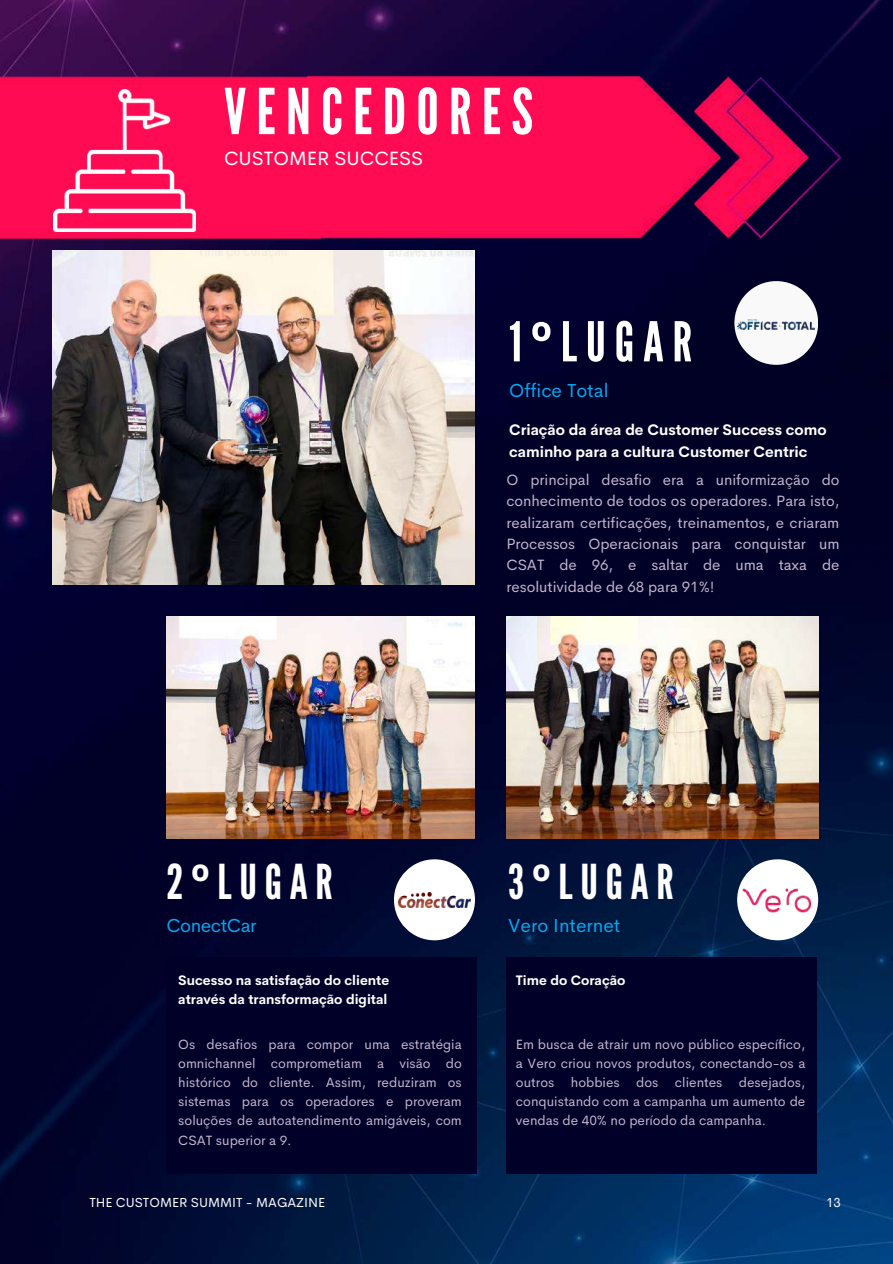
<style>
.page{position:relative;width:893px;height:1264px;background:#fff}
.page>*{position:absolute;margin:0;border:0;box-sizing:border-box;transform-origin:0 0}
.t1{font:63.15px "League Gothic";letter-spacing:.16em;color:#fff}
.t2{font:54.75px "League Gothic";letter-spacing:.16em;color:#fff}
.t3{font:48px "League Gothic";letter-spacing:.16em;color:#fff}
.t4{font:19.35px "Cerebri Sans";color:#fff}
.t5{font:18.9px "Cerebri Sans";color:#06a7f1}
.t6{font:18.9px "Cerebri Sans";letter-spacing:-.02em;color:#06a7f1}
.t7{font:15px/21.5px "Cerebri Sans";color:#c5b6ce;text-align:justify}
.t8{font:700 15px/21.5px "Cerebri Sans";color:#fff}
.t9{font:13.5px/19.2px "Cerebri Sans";color:#c5b6ce;text-align:justify}
.t10{font:700 13.5px/19.2px "Cerebri Sans";color:#fff}
.t11{font:13.2px "Cerebri Sans";color:#fff}
.s1{font-family:"Noto Sans";font-weight:700}
</style>
<div class="page">
<img style="left:0;top:0;width:892px;height:1263px">
<div style="left:506px;top:957px;width:311px;height:217px;background:#000028"></div>
<div style="left:166px;top:957px;width:311px;height:217px;background:#000028"></div>
<img style="left:53px;top:251px;width:421px;height:333px">
<img style="left:506px;top:616px;width:312px;height:222px">
<img style="left:166px;top:616px;width:308px;height:222px">
<div style="left:0;top:75px;width:320px;height:165px;background:#ff0b53"></div>
<img style="left:307px;top:76px;width:535px;height:164px">
<div style="left:734px;top:281px;width:84px;height:84px;background:#f9f9f9;border-radius:50%"></div>
<div style="left:394px;top:859px;width:81px;height:81px;background:#fff;border-radius:50%"></div>
<div style="left:737px;top:859px;width:81px;height:81px;background:#fff;border-radius:50%"></div>
<img style="left:54px;top:89px;width:142px;height:142px">
<img style="left:737px;top:319px;width:77px;height:10px">
<img style="left:398px;top:892px;width:72px;height:15px">
<img style="left:742px;top:888px;width:70px;height:25px">
<h1 class="t1" style="left:224px;top:75px;width:310px">VENCEDORES</h1>
<h3 class="t4" style="left:224px;top:145px;width:201px">CUSTOMER SUCCESS</h3>
<h2 class="t2" style="left:509px;top:310px;width:184px">1<span class="s1">º</span>LUGAR</h2>
<h3 class="t5" style="left:509px;top:378px;width:101px">Office Total</h3>
<p class="t8" style="left:509px;top:419px;width:319px">Criação da área de Customer Success como caminho para a cultura Customer Centric</p>
<p class="t7" style="left:506px;top:469px;width:334px">O principal desafio era a uniformização do conhecimento de todos os operadores. Para isto, realizaram certificações, treinamentos, e criaram Processos Operacionais para conquistar um CSAT de 96, e saltar de uma taxa de resolutividade de 68 para 91%!</p>
<h3 class="t3" style="left:166px;top:853px;width:168px">2<span class="s1">º</span>LUGAR</h3>
<h3 class="t6" style="left:166px;top:913px;width:92px">ConectCar</h3>
<h3 class="t3" style="left:508px;top:853px;width:167px">3<span class="s1">º</span>LUGAR</h3>
<h3 class="t5" style="left:508px;top:913px;width:113px">Vero Internet</h3>
<p class="t10" style="left:178px;top:970px;width:212px">Sucesso na satisfação do cliente através da transformação digital</p>
<p class="t10" style="left:516px;top:970px;width:111px">Time do Coração</p>
<p class="t9" style="left:178px;top:1034px;width:285px">Os desafios para compor uma estratégia omnichannel comprometiam a visão do histórico do cliente. Assim, reduziram os sistemas para os operadores e proveram soluções de autoatendimento amigáveis, com CSAT superior a 9.</p>
<p class="t11" style="left:89px;top:1194px;width:237px">THE CUSTOMER SUMMIT - MAGAZINE</p>
<p class="t9" style="left:516px;top:1034px;width:291px">Em busca de atrair um novo público específico, a Vero criou novos produtos, conectando-os a outros hobbies dos clientes desejados, conquistando com a campanha um aumento de vendas de 40% no período da campanha.</p>
<p class="t11" style="left:826px;top:1193px;width:16px">13</p>
</div>
